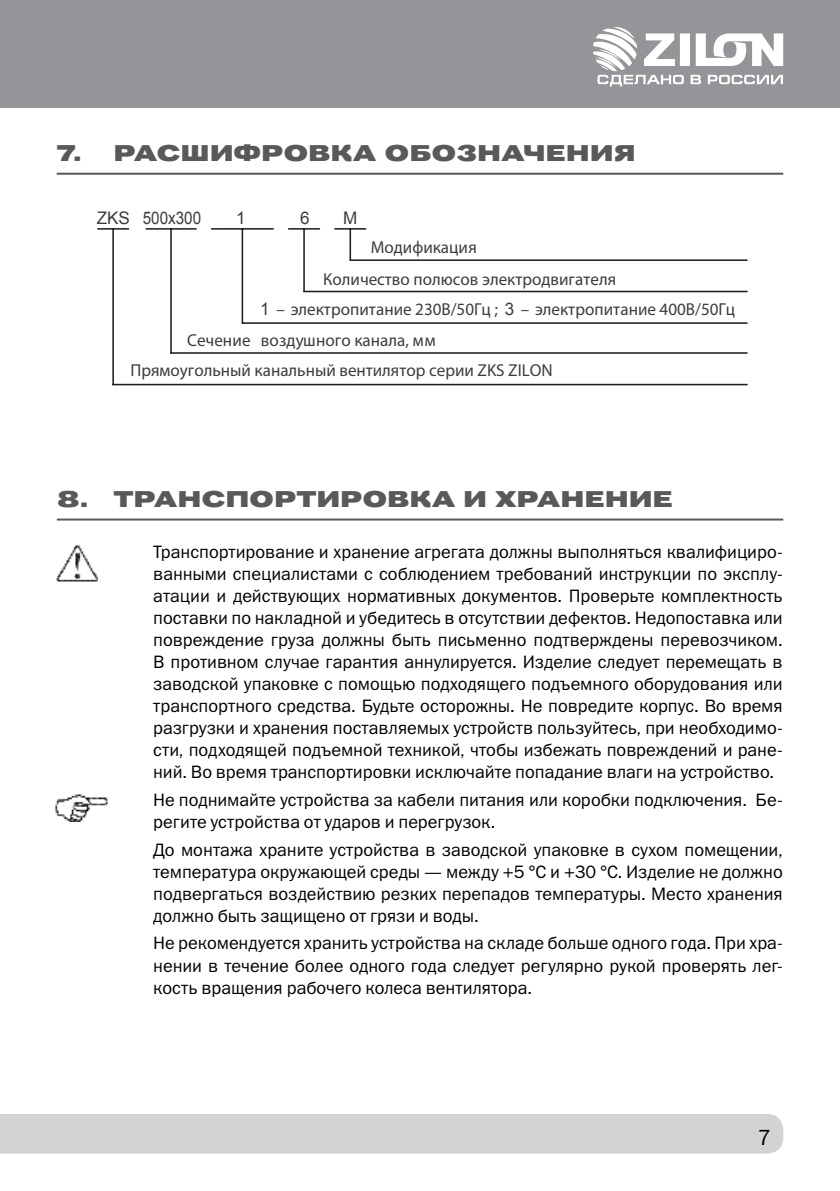
<style>
.page{position:relative;width:840px;height:1191px;background:#fff}
.page>*{position:absolute;margin:0;border:0;box-sizing:border-box;transform-origin:0 0}
.t1{font:24px "Pravda";letter-spacing:-.01em;color:#58595b}
.t2{font:22px "Franklin Gothic Book C";color:#000}
.t3{font:18px/22px "Franklin Gothic Book C";color:#000;text-align:justify}
.t4{font:17.4px/32.2px "Arial";color:#3d3c3e}
.t5{font:17.4px "Arial";color:#3d3c3e}
.s1{font-style:inherit}
</style>
<div class="page">
<div style="left:0;top:1114px;width:782px;height:39px;background:#d1d3d4"></div>
<div style="left:0;top:0;width:839px;height:108px;background:#939598"></div>
<svg style="left:593px;top:27px;width:189px;height:59px"></svg>
<hr style="left:57px;top:173px;width:725px;height:2px;background:#58595b">
<hr style="left:112px;top:229px;width:2px;height:155px;background:#221f20">
<hr style="left:98px;top:228px;width:30px;height:2px;background:#221f20">
<hr style="left:211px;top:228px;width:62px;height:2px;background:#221f20">
<hr style="left:241px;top:229px;width:2px;height:94px;background:#221f20">
<hr style="left:242px;top:322px;width:504px;height:2px;background:#221f20">
<hr style="left:113px;top:384px;width:633px;height:1px;background:#221f20">
<hr style="left:146px;top:228px;width:50px;height:2px;background:#221f20">
<hr style="left:171px;top:352px;width:575px;height:2px;background:#221f20">
<hr style="left:170px;top:229px;width:2px;height:124px;background:#221f20">
<hr style="left:288px;top:228px;width:31px;height:2px;background:#221f20">
<hr style="left:303px;top:229px;width:1px;height:62px;background:#221f20">
<hr style="left:304px;top:291px;width:442px;height:1px;background:#221f20">
<hr style="left:335px;top:228px;width:30px;height:2px;background:#221f20">
<hr style="left:349px;top:229px;width:2px;height:31px;background:#221f20">
<hr style="left:350px;top:259px;width:396px;height:2px;background:#221f20">
<hr style="left:57px;top:518px;width:725px;height:2px;background:#58595b">
<img style="left:57px;top:545px;width:40px;height:36px">
<img style="left:55px;top:794px;width:53px;height:27px">
<h1 class="t1" style="left:57px;top:141px;width:580px">7. Расшифровка обозначения</h1>
<p class="t5" style="left:97px;top:206px;width:106px">ZKS 500x300</p>
<p class="t5" style="left:236px;top:206px;width:11px">1</p>
<p class="t5" style="left:343px;top:206px;width:16px">M</p>
<p class="t4" style="left:323px;top:231px;width:294px;text-indent:48px">Модификация<br>Количество полюсов электродвигателя</p>
<p class="t5" style="left:300px;top:206px;width:11px">6</p>
<p class="t4" style="left:260px;top:293px;width:476px"><span class="s1">1</span> – электропитание 230В/50Гц ; <span class="s1">3</span> – электропитание 400В/50Гц</p>
<p class="t4" style="left:187px;top:324px;width:250px">Сечение воздушного канала, мм</p>
<p class="t4" style="left:130px;top:354px;width:423px">Прямоугольный канальный вентилятор серии ZKS ZILON</p>
<h1 class="t1" style="left:57px;top:486px;width:617px">8. Транспортировка и хранение</h1>
<p class="t3" style="left:153px;top:541px;width:630px">Транспортирование и хранение агрегата должны выполняться квалифициро&shy;ванными специалистами с соблюдением требований инструкции по эксплу&shy;атации и действующих нормативных документов. Проверьте комплектность поставки по накладной и убедитесь в отсутствии дефектов. Недопоставка или повреждение груза должны быть письменно подтверждены перевозчиком.<br>В противном случае гарантия аннулируется. Изделие следует перемещать в заводской упаковке с помощью подходящего подъемного оборудования или транспортного средства. Будьте осторожны. Не повредите корпус. Во время разгрузки и хранения поставляемых устройств пользуйтесь, при необходимо&shy;сти, подходящей подъемной техникой, чтобы избежать повреждений и ране&shy;ний. Во время транспортировки исключайте попадание влаги на устройство.</p>
<p class="t3" style="left:153px;top:788px;width:630px">Не поднимайте устройства за кабели питания или коробки подключения. Бе&shy;регите устройства от ударов и перегрузок.</p>
<p class="t3" style="left:153px;top:838px;width:630px">До монтажа храните устройства в заводской упаковке в сухом помещении, температура окружающей среды — между +5 °С и +30 °С. Изделие не должно подвергаться воздействию резких перепадов температуры. Место хранения должно быть защищено от грязи и воды.</p>
<p class="t3" style="left:153px;top:932px;width:630px">Не рекомендуется хранить устройства на складе больше одного года. При хра&shy;нении в течение более одного года следует регулярно рукой проверять лег&shy;кость вращения рабочего колеса вентилятора.</p>
<p class="t2" style="left:757px;top:1124px;width:15px">7</p>
</div>
